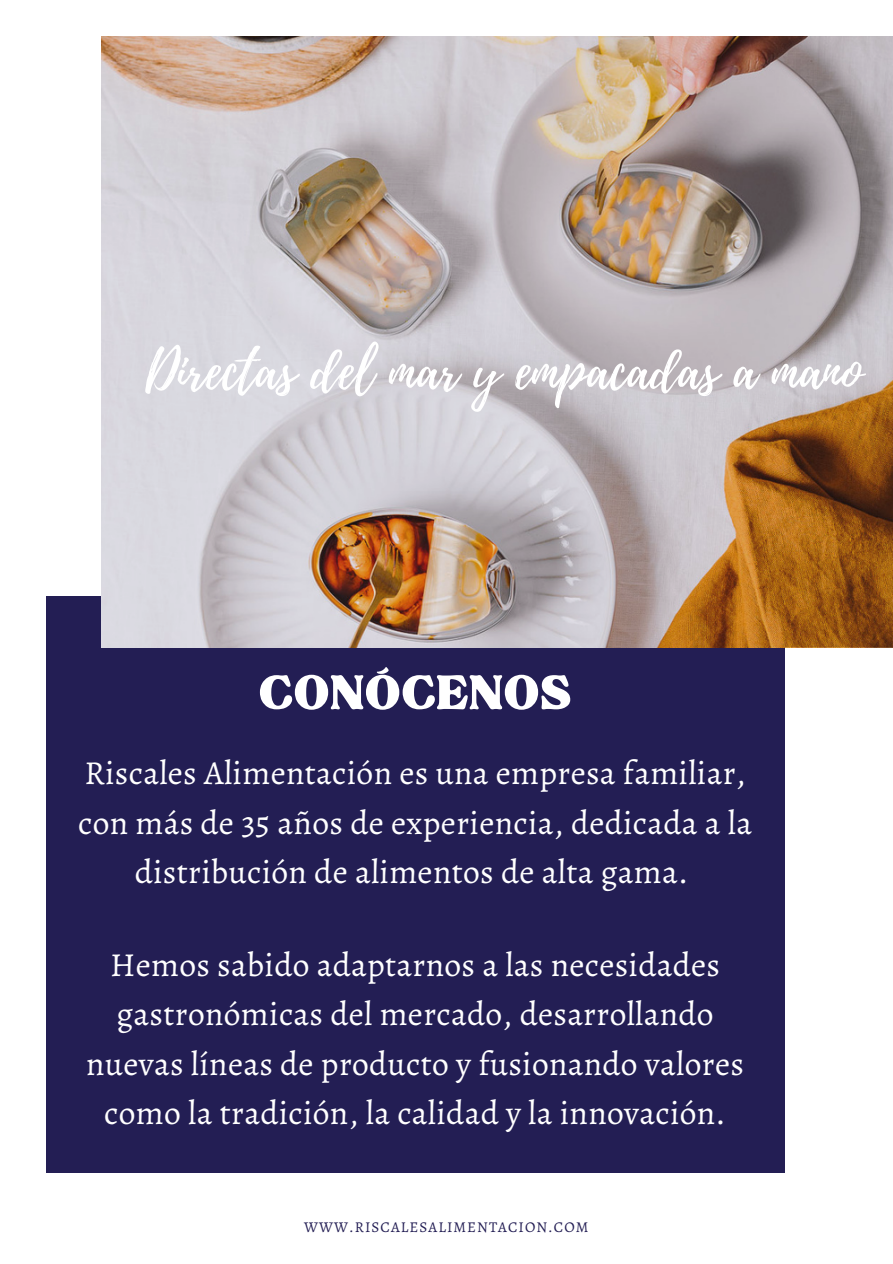
<style>
.page{position:relative;width:893px;height:1264px;background:#fff}
.page>*{position:absolute;margin:0;border:0;box-sizing:border-box;transform-origin:0 0}
.t1{font:66.75px "TAN Tangkiwood Display";letter-spacing:.01em;color:#fff}
.t2{font:53.1px "Playlist Script";color:#fff}
.t3{font:33.6px/49.5px "Alegreya";letter-spacing:.01em;color:#fff;text-align:center}
.t4{font:15px "Alegreya";letter-spacing:.07em;color:#231e54}
</style>
<div class="page">
<div style="left:46px;top:596px;width:738px;height:577px;background:#231e54"></div>
<img style="left:101px;top:37px;width:791px;height:610px">
<h2 class="t2" style="left:145px;top:332px;width:718px">Directas del mar y empacadas a mano</h2>
<h1 class="t1" style="left:258px;top:667px;width:314px">CONÓCENOS</h1>
<p class="t3" style="left:78px;top:748px;width:675px">Riscales Alimentación es una empresa familiar, con más de 35 años de experiencia, dedicada a la distribución de alimentos de alta gama.</p>
<p class="t3" style="left:86px;top:939px;width:659px">Hemos sabido adaptarnos a las necesidades gastronómicas del mercado, desarrollando nuevas líneas de producto y fusionando valores como la tradición, la calidad y la innovación.</p>
<p class="t4" style="left:304px;top:1216px;width:286px">WWW.RISCALESALIMENTACION.COM</p>
</div>
